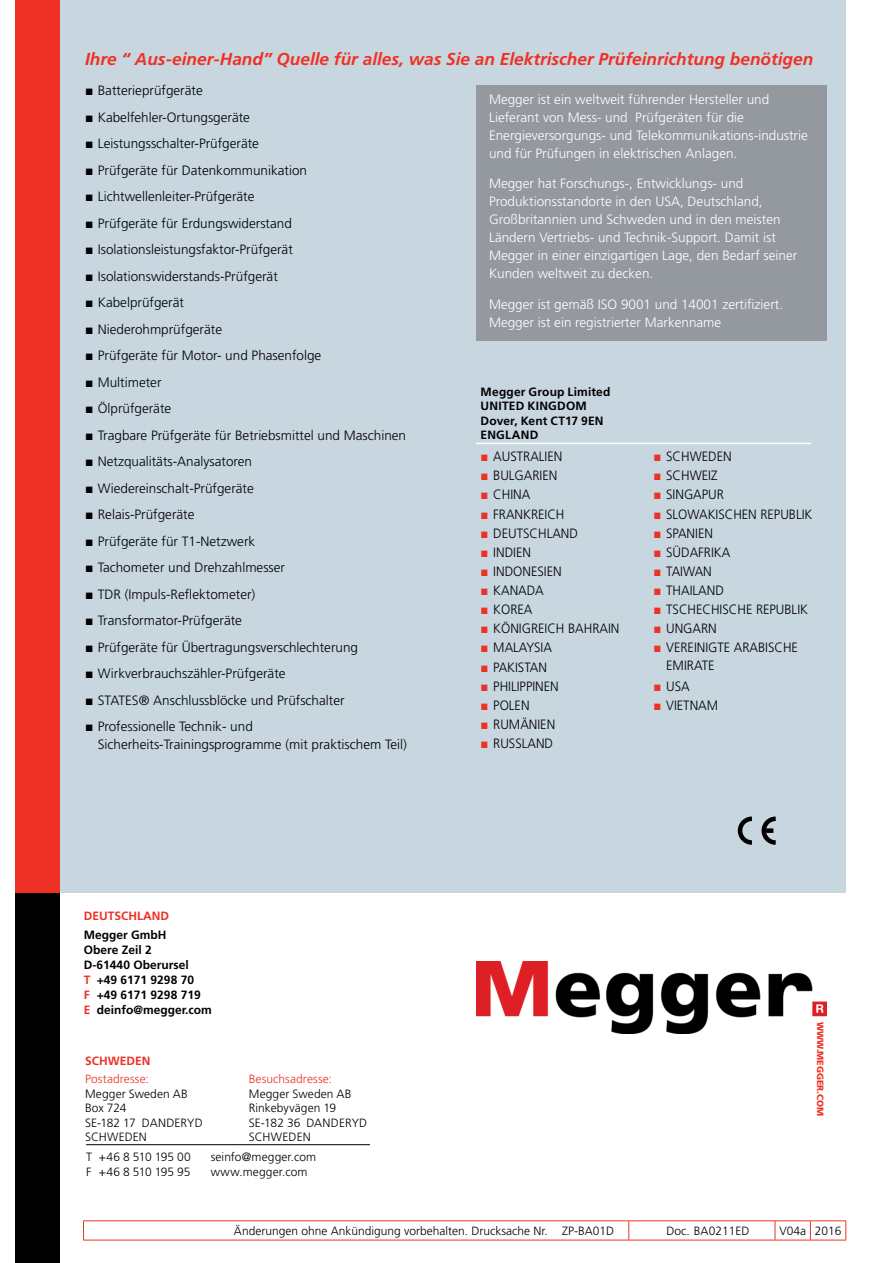
<style>
.page{position:relative;width:893px;height:1263px;background:#fff}
.page>*{position:absolute;margin:0;border:0;box-sizing:border-box;transform-origin:0 0}
.t1{font:italic 700 17.25px "Frutiger LT Std";color:#ee3124}
.t2{font:300 13.5px/18px "Frutiger LT Std";color:#000}
.t3{font:300 13.5px/18px "Frutiger LT Std";color:#fff}
.t4{font:300 13.5px/18px "Frutiger LT Std";color:#000;scale:.95 1}
.t5{font:300 12px/14.4px "Frutiger LT Std";color:#000}
.t6{font:700 12px/15px "Frutiger LT Std";color:#000}
.t7{font:300 12px "Frutiger LT Std";letter-spacing:.01em;color:#ee3124}
.t8{font:700 12px "Frutiger LT Std";color:#ee3124}
.t9{font:900 9px "Frutiger LT Std";color:#ee3124}
.s1{color:#ee3124}
</style>
<div class="page">
<img style="left:476px;top:961px;width:350px;height:73px">
<div style="left:60px;top:0;width:786px;height:893px;background:#c8d6e0"></div>
<div style="left:15px;top:893px;width:45px;height:370px;background:#000"></div>
<div style="left:15px;top:0;width:45px;height:893px;background:#ee3124"></div>
<svg style="left:737px;top:816px;width:39px;height:29px"></svg>
<div style="left:765px;top:828px;width:8px;height:5px;background:#000"></div>
<div style="left:476px;top:85px;width:350px;height:255px;background:#93999e"></div>
<hr style="left:86px;top:1144px;width:284px;height:1px;background:#000">
<svg style="left:83px;top:1221px;width:1px;height:19px"></svg>
<hr style="left:83px;top:1220px;width:469px;height:1px;background:#ee3124">
<hr style="left:83px;top:1240px;width:469px;height:1px;background:#ee3124">
<hr style="left:552px;top:1220px;width:77px;height:1px;background:#ee3124">
<hr style="left:552px;top:1240px;width:77px;height:1px;background:#ee3124">
<svg style="left:628px;top:1221px;width:1px;height:19px"></svg>
<hr style="left:629px;top:1220px;width:65px;height:1px;background:#ee3124">
<hr style="left:629px;top:1240px;width:65px;height:1px;background:#ee3124">
<hr style="left:694px;top:1220px;width:81px;height:1px;background:#ee3124">
<hr style="left:694px;top:1240px;width:81px;height:1px;background:#ee3124">
<svg style="left:775px;top:1221px;width:1px;height:19px"></svg>
<hr style="left:775px;top:1220px;width:35px;height:1px;background:#ee3124">
<hr style="left:775px;top:1240px;width:35px;height:1px;background:#ee3124">
<svg style="left:810px;top:1221px;width:1px;height:19px"></svg>
<hr style="left:810px;top:1220px;width:36px;height:1px;background:#ee3124">
<svg style="left:845px;top:1221px;width:1px;height:19px"></svg>
<hr style="left:810px;top:1240px;width:36px;height:1px;background:#ee3124">
<hr style="left:476px;top:443px;width:335px;height:1px;background:#fff">
<p class="t1" style="left:85px;top:48px;width:730px">Ihre “ Aus-einer-Hand” Quelle für alles, was Sie an Elektrischer Prüfeinrichtung benötigen</p>
<p class="t3" style="left:489px;top:90px;width:320px">Megger ist ein weltweit führender Hersteller und Lieferant von Mess- und Prüfgeräten für die Energieversorgungs- und Telekommunikations-industrie und für Prüfungen in elektrischen Anlagen.</p>
<p class="t3" style="left:489px;top:175px;width:310px">Megger hat Forschungs-, Entwicklungs- und Produktionsstandorte in den USA, Deutschland, Großbritannien und Schweden und in den meisten Ländern Vertriebs- und Technik-Support. Damit ist Megger in einer einzigartigen Lage, den Bedarf seiner Kunden weltweit zu decken.</p>
<p class="t3" style="left:489px;top:296px;width:296px">Megger ist gemäß ISO 9001 und 14001 zertifiziert.<br>Megger ist ein registrierter Markenname</p>
<p class="t2" style="left:85px;top:82px;width:119px">▪ Batterieprüfgeräte</p>
<p class="t2" style="left:85px;top:108px;width:167px">▪ Kabelfehler-Ortungsgeräte</p>
<p class="t2" style="left:85px;top:135px;width:175px">▪ Leistungsschalter-Prüfgeräte</p>
<p class="t2" style="left:85px;top:161px;width:224px">▪ Prüfgeräte für Datenkommunikation</p>
<p class="t2" style="left:85px;top:188px;width:171px">▪ Lichtwellenleiter-Prüfgeräte</p>
<p class="t2" style="left:85px;top:214px;width:208px">▪ Prüfgeräte für Erdungswiderstand</p>
<p class="t2" style="left:85px;top:241px;width:209px">▪ Isolationsleistungsfaktor-Prüfgerät</p>
<p class="t2" style="left:85px;top:267px;width:194px">▪ Isolationswiderstands-Prüfgerät</p>
<p class="t2" style="left:85px;top:294px;width:101px">▪ Kabelprüfgerät</p>
<p class="t2" style="left:85px;top:320px;width:139px">▪ Niederohmprüfgeräte</p>
<p class="t2" style="left:85px;top:347px;width:238px">▪ Prüfgeräte für Motor- und Phasenfolge</p>
<p class="t2" style="left:85px;top:373px;width:78px">▪ Multimeter</p>
<p class="t2" style="left:85px;top:400px;width:88px">▪ Ölprüfgeräte</p>
<p class="t2" style="left:85px;top:426px;width:323px">▪ Tragbare Prüfgeräte für Betriebsmittel und Maschinen</p>
<p class="t2" style="left:85px;top:453px;width:169px">▪ Netzqualitäts-Analysatoren</p>
<p class="t2" style="left:85px;top:479px;width:170px">▪ Wiedereinschalt-Prüfgeräte</p>
<p class="t2" style="left:85px;top:506px;width:111px">▪ Relais-Prüfgeräte</p>
<p class="t2" style="left:85px;top:532px;width:172px">▪ Prüfgeräte für T1-Netzwerk</p>
<p class="t2" style="left:85px;top:559px;width:202px">▪ Tachometer und Drehzahlmesser</p>
<p class="t2" style="left:85px;top:585px;width:172px">▪ TDR (Impuls-Reflektometer)</p>
<p class="t2" style="left:85px;top:612px;width:159px">▪ Transformator-Prüfgeräte</p>
<p class="t2" style="left:85px;top:638px;width:275px">▪ Prüfgeräte für Übertragungsverschlechterung</p>
<p class="t2" style="left:85px;top:665px;width:202px">▪ Wirkverbrauchszähler-Prüfgeräte</p>
<p class="t2" style="left:85px;top:691px;width:261px">▪ STATES® Anschlussblöcke und Prüfschalter</p>
<p class="t2" style="left:98px;top:718px;width:310px;text-indent:-13px">▪ Professionelle Technik- und<br>Sicherheits-Trainingsprogramme (mit praktischem Teil)</p>
<p class="t6" style="left:480px;top:385px;width:132px;line-height:14.4px">Megger Group Limited<br>UNITED KINGDOM<br>Dover, Kent CT17 9EN<br>ENGLAND</p>
<p class="t4" style="left:480px;top:448px;width:88px"><span class="s1">▪</span> AUSTRALIEN</p>
<p class="t4" style="left:480px;top:467px;width:82px"><span class="s1">▪</span> BULGARIEN</p>
<p class="t4" style="left:480px;top:486px;width:54px"><span class="s1">▪</span> CHINA</p>
<p class="t4" style="left:480px;top:505px;width:90px"><span class="s1">▪</span> FRANKREICH</p>
<p class="t4" style="left:480px;top:524px;width:104px"><span class="s1">▪</span> DEUTSCHLAND</p>
<p class="t4" style="left:480px;top:543px;width:55px"><span class="s1">▪</span> INDIEN</p>
<p class="t4" style="left:480px;top:562px;width:87px"><span class="s1">▪</span> INDONESIEN</p>
<p class="t4" style="left:480px;top:582px;width:68px"><span class="s1">▪</span> KANADA</p>
<p class="t4" style="left:480px;top:601px;width:56px"><span class="s1">▪</span> KOREA</p>
<p class="t4" style="left:480px;top:620px;width:148px"><span class="s1">▪</span> KÖNIGREICH BAHRAIN</p>
<p class="t4" style="left:480px;top:639px;width:77px"><span class="s1">▪</span> MALAYSIA</p>
<p class="t4" style="left:480px;top:658px;width:72px"><span class="s1">▪</span> PAKISTAN</p>
<p class="t4" style="left:480px;top:677px;width:84px"><span class="s1">▪</span> PHILIPPINEN</p>
<p class="t4" style="left:480px;top:696px;width:53px"><span class="s1">▪</span> POLEN</p>
<p class="t4" style="left:480px;top:715px;width:80px"><span class="s1">▪</span> RUMÄNIEN</p>
<p class="t4" style="left:480px;top:734px;width:78px"><span class="s1">▪</span> RUSSLAND</p>
<p class="t4" style="left:653px;top:448px;width:84px"><span class="s1">▪</span> SCHWEDEN</p>
<p class="t4" style="left:653px;top:467px;width:69px"><span class="s1">▪</span> SCHWEIZ</p>
<p class="t4" style="left:653px;top:486px;width:76px"><span class="s1">▪</span> SINGAPUR</p>
<p class="t4" style="left:653px;top:505px;width:169px"><span class="s1">▪</span> SLOWAKISCHEN REPUBLIK</p>
<p class="t4" style="left:653px;top:524px;width:64px"><span class="s1">▪</span> SPANIEN</p>
<p class="t4" style="left:653px;top:543px;width:82px"><span class="s1">▪</span> SÜDAFRIKA</p>
<p class="t4" style="left:653px;top:563px;width:63px"><span class="s1">▪</span> TAIWAN</p>
<p class="t4" style="left:653px;top:582px;width:76px"><span class="s1">▪</span> THAILAND</p>
<p class="t4" style="left:653px;top:601px;width:164px"><span class="s1">▪</span> TSCHECHISCHE REPUBLIK</p>
<p class="t4" style="left:653px;top:620px;width:68px"><span class="s1">▪</span> UNGARN</p>
<p class="t4" style="left:666px;top:639px;width:140px;text-indent:-13px"><span class="s1">▪</span> VEREINIGTE ARABISCHE<br>EMIRATE</p>
<p class="t4" style="left:653px;top:677px;width:40px"><span class="s1">▪</span> USA</p>
<p class="t4" style="left:653px;top:696px;width:70px"><span class="s1">▪</span> VIETNAM</p>
<p class="t8" style="left:84px;top:908px;width:87px">DEUTSCHLAND</p>
<p class="t6" style="left:84px;top:927px;width:129px">Megger GmbH<br>Obere Zeil 2<br>D-61440 Oberursel<br><span class="s1">T</span> +49 6171 9298 70<br><span class="s1">F</span> +49 6171 9298 719<br><span class="s1">E</span> deinfo@megger.com</p>
<p class="t8" style="left:85px;top:1053px;width:67px">SCHWEDEN</p>
<p class="t7" style="left:85px;top:1072px;width:65px">Postadresse:</p>
<p class="t5" style="left:85px;top:1086px;width:119px">Megger Sweden AB<br>Box 724<br>SE-182 17 DANDERYD<br>SCHWEDEN</p>
<p class="t5" style="left:86px;top:1150px;width:106px">T +46 8 510 195 00<br>F +46 8 510 195 95</p>
<p class="t5" style="left:211px;top:1150px;width:107px">seinfo@megger.com www.megger.com</p>
<p class="t7" style="left:249px;top:1072px;width:85px">Besuchsadresse:</p>
<p class="t5" style="left:249px;top:1086px;width:120px">Megger Sweden AB<br>Rinkebyvägen 19<br>SE-182 36 DANDERYD<br>SCHWEDEN</p>
<p class="t9" style="left:826px;top:1022px;width:96px;rotate:90deg">WWW.MEGGER.COM</p>
<p class="t5" style="left:234px;top:1224px;width:382px">Änderungen ohne Ankündigung vorbehalten. Drucksache Nr. ZP-BA01D</p>
<p class="t5" style="left:666px;top:1224px;width:84px">Doc. BA0211ED</p>
<p class="t5" style="left:779px;top:1224px;width:64px">V04a 2016</p>
</div>
